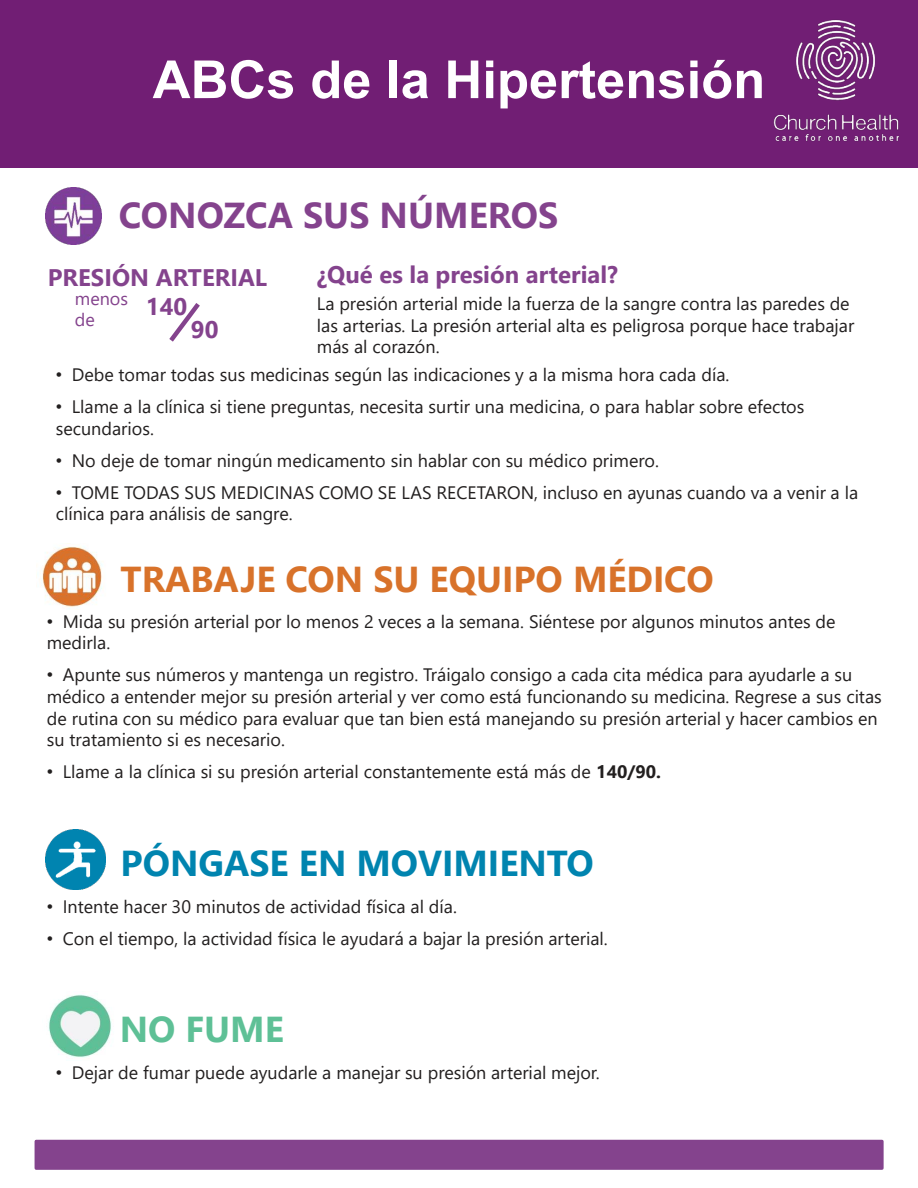
<style>
.page{position:relative;width:918px;height:1188px;background:#fff}
.page>*{position:absolute;margin:0;border:0;box-sizing:border-box;transform-origin:0 0}
.t1{font:700 52.5px "Arial";color:#fff}
.t2{font:700 36px "Segoe UI";color:#d8722a}
.t3{font:700 36px "Segoe UI";color:#0084af}
.t4{font:700 36px "Segoe UI";color:#84438d}
.t5{font:700 36px "Segoe UI";color:#5ec096}
.t6{font:700 24px "Segoe UI";color:#84438d}
.t7{font:18px/21.6px "Segoe UI";color:#221f1f}
.t8{font:18px/21.6px "Segoe UI";color:#84438d}
.s1{font-family:"Arial"}
.s2{font-weight:700}
</style>
<div class="page">
<div style="left:0;top:0;width:918px;height:167px;background:#711e74"></div>
<img style="left:773px;top:20px;width:126px;height:121px">
<div style="left:36px;top:1141px;width:846px;height:27px;background:#84438d"></div>
<div style="left:35px;top:1140px;width:849px;height:30px;border:3px solid #84438d"></div>
<svg style="left:169px;top:303px;width:31px;height:39px"></svg>
<img style="left:41px;top:546px;width:61px;height:63px">
<img style="left:45px;top:829px;width:60px;height:61px">
<img style="left:45px;top:187px;width:56px;height:57px">
<img style="left:48px;top:994px;width:64px;height:64px">
<h1 class="t1" style="left:153px;top:60px;width:614px">ABCs de la Hipertensión</h1>
<h2 class="t4" style="left:119px;top:201px;width:441px">CONOZCA SUS NÚMEROS</h2>
<h3 class="t6" style="left:48px;top:268px;width:221px">PRESIÓN ARTERIAL</h3>
<h3 class="t6" style="left:317px;top:265px;width:302px">¿Qué es la presión arterial?</h3>
<p class="t7" style="left:317px;top:295px;width:539px">La presión arterial mide la fuerza de la sangre contra las paredes de las arterias. La presión arterial alta es peligrosa porque hace trabajar más al corazón.</p>
<p class="t8" style="left:75px;top:289px;width:55px">menos de</p>
<h3 class="t6" style="left:146px;top:297px;width:43px">140</h3>
<h3 class="t6" style="left:191px;top:320px;width:29px">90</h3>
<p class="t7" style="left:56px;top:366px;width:675px"><span class="s1">•</span> Debe tomar todas sus medicinas según las indicaciones y a la misma hora cada día.</p>
<p class="t7" style="left:56px;top:398px;width:750px"><span class="s1">•</span> Llame a la clínica si tiene preguntas, necesita surtir una medicina, o para hablar sobre efectos secundarios.</p>
<p class="t7" style="left:56px;top:452px;width:605px"><span class="s1">•</span> No deje de tomar ningún medicamento sin hablar con su médico primero.</p>
<p class="t7" style="left:56px;top:484px;width:804px;line-height:21px"><span class="s1">•</span> TOME TODAS SUS MEDICINAS COMO SE LAS RECETARON, incluso en ayunas cuando va a venir a la clínica para análisis de sangre.</p>
<h2 class="t2" style="left:121px;top:565px;width:595px">TRABAJE CON SU EQUIPO MÉDICO</h2>
<p class="t7" style="left:47px;top:612px;width:790px"><span class="s1">•</span> Mida su presión arterial por lo menos 2 veces a la semana. Siéntese por algunos minutos antes de medirla.</p>
<p class="t7" style="left:47px;top:666px;width:837px"><span class="s1">•</span> Apunte sus números y mantenga un registro. Tráigalo consigo a cada cita médica para ayudarle a su médico a entender mejor su presión arterial y ver como está funcionando su medicina. Regrese a sus citas de rutina con su médico para evaluar que tan bien está manejando su presión arterial y hacer cambios en su tratamiento si es necesario.</p>
<p class="t7" style="left:47px;top:763px;width:616px"><span class="s1">•</span> Llame a la clínica si su presión arterial constantemente está más de <span class="s2">140/90.</span></p>
<h2 class="t3" style="left:121px;top:850px;width:475px">PÓNGASE EN MOVIMIENTO</h2>
<p class="t7" style="left:47px;top:897px;width:412px"><span class="s1">•</span> Intente hacer 30 minutos de actividad física al día.</p>
<p class="t7" style="left:47px;top:929px;width:563px"><span class="s1">•</span> Con el tiempo, la actividad física le ayudará a bajar la presión arterial.</p>
<h2 class="t5" style="left:120px;top:1016px;width:166px">NO FUME</h2>
<p class="t7" style="left:56px;top:1063px;width:545px"><span class="s1">•</span> Dejar de fumar puede ayudarle a manejar su presión arterial mejor.</p>
</div>
